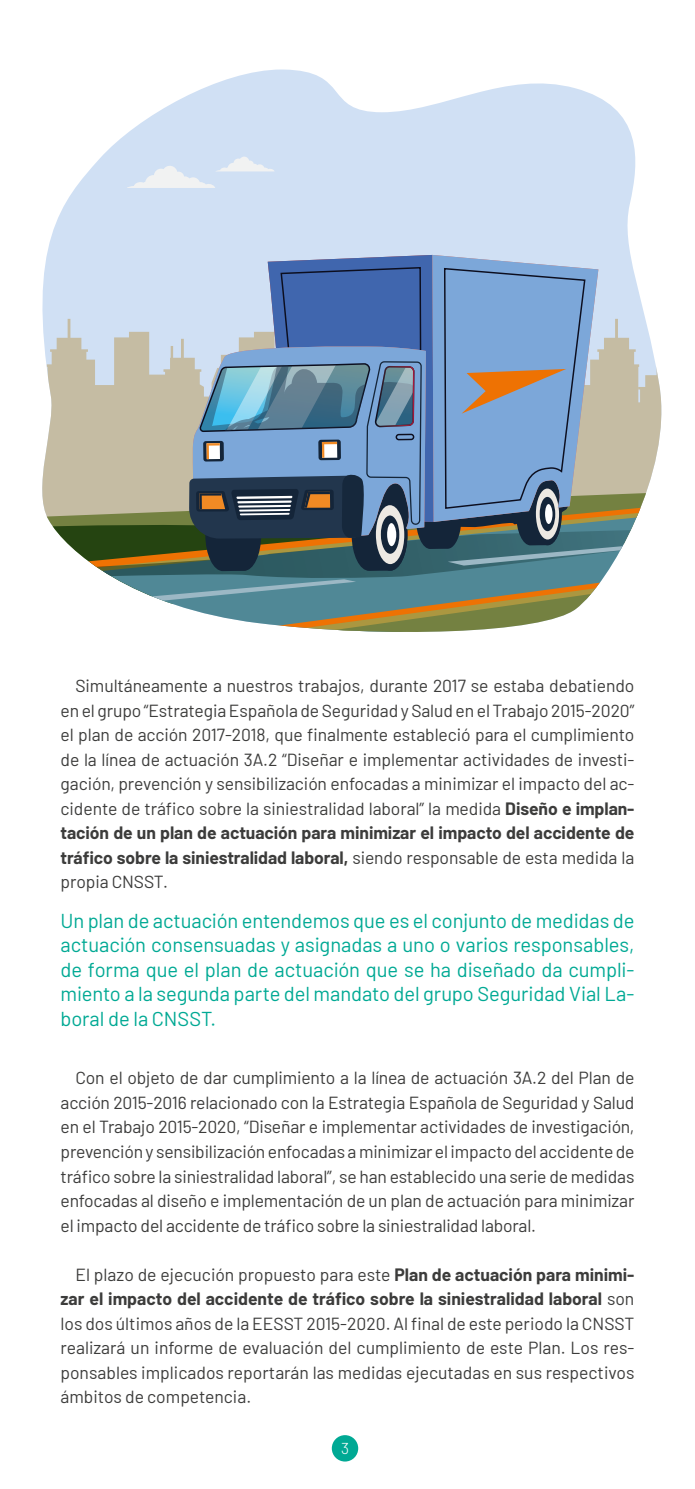
<style>
.page{position:relative;width:695px;height:1489px;background:#fff}
.page>*{position:absolute;margin:0;border:0;box-sizing:border-box;transform-origin:0 0}
.t1{font:20.12px/24.5px "Barlow";color:#00a994;text-align:justify}
.t2{font:17.5px/24.5px "Barlow";letter-spacing:-.005em;color:#3c3c3b;text-align:justify}
.t3{font:300 15.75px "Barlow";color:#fff}
.s1{font-weight:700}
</style>
<div class="page">
<div style="left:332px;top:1434px;width:26px;height:27px;background:#00a994;border-radius:50%"></div>
<svg style="left:104px;top:69px;width:531px;height:85px;fill:#d0e0f4"></svg>
<svg style="left:42px;top:154px;width:620px;height:478px;background:#9caebc"></svg>
<p class="t2" style="left:61px;top:672px;width:575px;text-indent:15px">Simultáneamente a nuestros trabajos, durante 2017 se estaba debatiendo en el grupo “Estrategia Española de Seguridad y Salud en el Trabajo 2015-2020” el plan de acción 2017-2018, que finalmente estableció para el cumplimiento de la línea de actuación 3A.2 “Diseñar e implementar actividades de investi&shy;gación, prevención y sensibilización enfocadas a minimizar el impacto del ac&shy;cidente de tráfico sobre la siniestralidad laboral” la medida <span class="s1">Diseño e implan&shy;tación de un plan de actuación para minimizar el impacto del accidente de tráfico sobre la siniestralidad laboral,</span> siendo responsable de esta medida la propia CNSST.</p>
<p class="t1" style="left:61px;top:906px;width:575px">Un plan de actuación entendemos que es el conjunto de medidas de actuación consensuadas y asignadas a uno o varios responsables, de forma que el plan de actuación que se ha diseñado da cumpli&shy;miento a la segunda parte del mandato del grupo Seguridad Vial La&shy;boral de la CNSST.</p>
<p class="t2" style="left:61px;top:1064px;width:575px;text-indent:15px">Con el objeto de dar cumplimiento a la línea de actuación 3A.2 del Plan de acción 2015-2016 relacionado con la Estrategia Española de Seguridad y Salud en el Trabajo 2015-2020, “Diseñar e implementar actividades de investigación, prevención y sensibilización enfocadas a minimizar el impacto del accidente de tráfico sobre la siniestralidad laboral”, se han establecido una serie de medidas enfocadas al diseño e implementación de un plan de actuación para minimizar el impacto del accidente de tráfico sobre la siniestralidad laboral.</p>
<p class="t2" style="left:61px;top:1260px;width:575px;text-indent:15px">El plazo de ejecución propuesto para este <span class="s1">Plan de actuación para minimi&shy;zar el impacto del accidente de tráfico sobre la siniestralidad laboral</span> son los dos últimos años de la EESST 2015-2020. Al final de este periodo la CNSST realizará un informe de evaluación del cumplimiento de este Plan. Los res&shy;ponsables implicados reportarán las medidas ejecutadas en sus respectivos ámbitos de competencia.</p>
<p class="t3" style="left:341px;top:1437px;width:10px">3</p>
</div>
